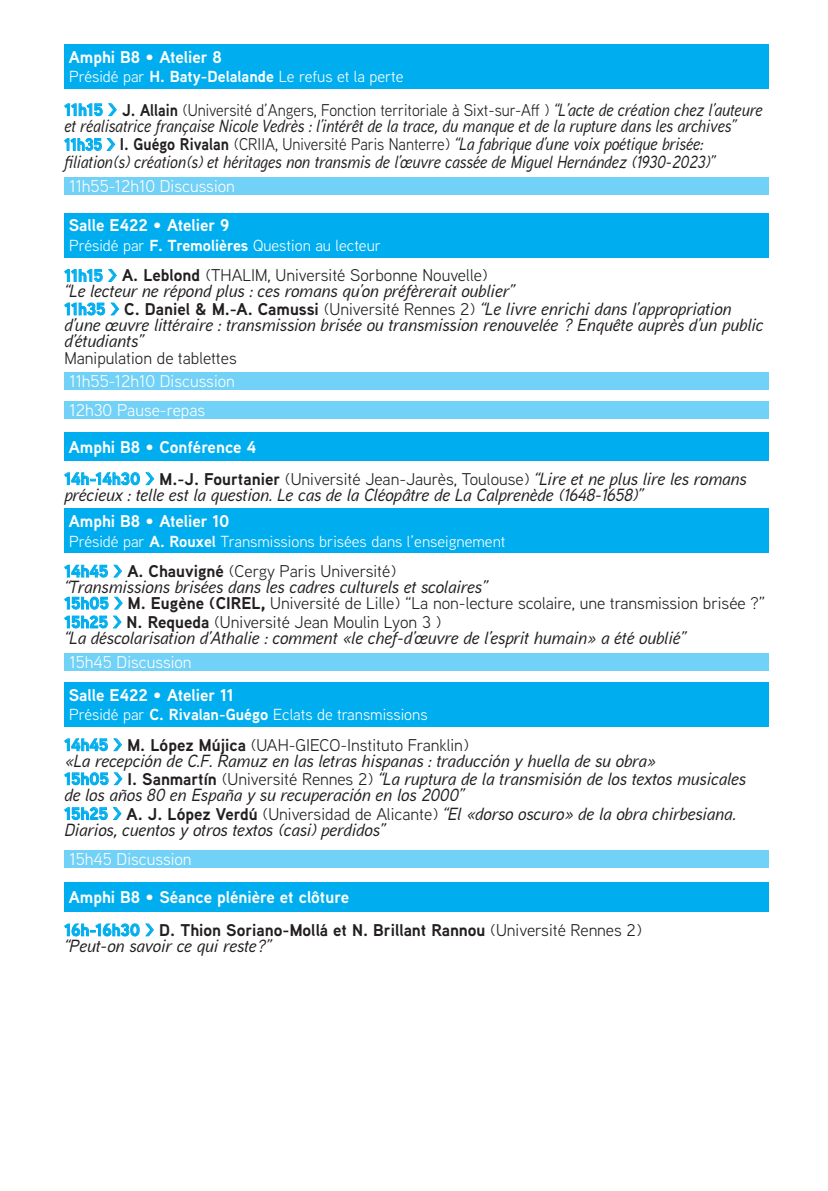
<style>
.page{position:relative;width:828px;height:1191px;background:#fff}
.page>*{position:absolute;margin:0;border:0;box-sizing:border-box;transform-origin:0 0}
.t1{font:italic 500 17.6px/16.4px "Aaux Next";color:#231f20}
.t2{font:italic 500 17.6px/18.4px "Aaux Next";color:#231f20;scale:.92 1}
.t3{font:17px/32px "Aaux Next";color:#231f20}
.t4{font:17px "Aaux Next";color:#231f20;scale:.92 1}
.t5{font:17px/29.4px "Aaux Next";color:#fff}
.t6{font:700 17px/32.6px "Aaux Next";color:#231f20}
.t7{font:700 17px "Aaux Next";color:#fff}
.t8{font:16px "Aaux Next";color:#fff}
.s1{font-weight:700}
.s2{font-weight:700;color:#00aeef}
.s3{font-weight:500;font-style:italic;font-size:17.6px}
.s4{font-weight:700;font-style:normal;font-size:17px;color:#00aeef}
.s5{font-weight:700;font-style:normal;font-size:17px}
.s6{font-weight:400;font-style:normal;font-size:17px}
.s7{font-weight:700;color:#fff}
.s8{color:#fff}
.s9{color:#00aeef}
.s10{font-weight:400}
</style>
<div class="page">
<div style="left:64px;top:44px;width:705px;height:45px;background:#00aeef"></div>
<div style="left:64px;top:177px;width:705px;height:18px;background:#72d1f6"></div>
<div style="left:64px;top:213px;width:705px;height:45px;background:#00aeef"></div>
<div style="left:64px;top:372px;width:705px;height:17px;background:#72d1f6"></div>
<div style="left:64px;top:401px;width:705px;height:18px;background:#72d1f6"></div>
<div style="left:64px;top:432px;width:705px;height:29px;background:#00aeef"></div>
<div style="left:64px;top:508px;width:705px;height:45px;background:#00aeef"></div>
<div style="left:64px;top:653px;width:705px;height:17px;background:#72d1f6"></div>
<div style="left:64px;top:682px;width:705px;height:45px;background:#00aeef"></div>
<div style="left:64px;top:849px;width:705px;height:18px;background:#72d1f6"></div>
<div style="left:64px;top:882px;width:705px;height:30px;background:#00aeef"></div>
<p class="t7" style="left:69px;top:45px;width:154px">Amphi B8 • Atelier 8</p>
<p class="t8" style="left:69px;top:66px;width:336px">Présidé par <span class="s1">H. Baty-Delalande</span> Le refus et la perte</p>
<p class="t4" style="left:64px;top:98px;width:760px"><span class="s2">11h15 &gt;</span> <span class="s1">J. Allain</span> (Université d’Angers, Fonction territoriale à Sixt-sur-Aff ) <span class="s3">“L’acte de création chez l’auteure</span></p>
<p class="t2" style="left:64px;top:116px;width:731px">et réalisatrice française Nicole Vedrès : l’intérêt de la trace, du manque et de la rupture dans les archives”<br><span class="s4">11h35 &gt;</span> <span class="s5">I. Guégo Rivalan</span> <span class="s6">(CRIIA, Université Paris Nanterre)</span> “La fabrique d’une voix poétique brisée: filiation(s) création(s) et héritages non transmis de l’œuvre cassée de Miguel Hernández (1930-2023)”</p>
<p class="t5" style="left:69px;top:171px;width:167px">11h55-12h10 Discussion</p>
<p class="t7" style="left:69px;top:213px;width:162px">Salle E422 • Atelier 9</p>
<p class="t8" style="left:69px;top:235px;width:313px">Présidé par <span class="s1">F. Tremolières</span> Question au lecteur</p>
<p class="t3" style="left:64px;top:259px;width:425px"><span class="s2">11h15 &gt;</span> <span class="s1">A. Leblond</span> (THALIM, Université Sorbonne Nouvelle)</p>
<p class="t1" style="left:64px;top:283px;width:700px">“Le lecteur ne répond plus : ces romans qu’on préfèrerait oublier”<br><span class="s4">11h35 &gt;</span> <span class="s5">C. Daniel &amp; M.-A. Camussi</span> <span class="s6">(Université Rennes 2)</span> “Le livre enrichi dans l’appropriation d’une œuvre littéraire : transmission brisée ou transmission renouvelée ? Enquête auprès d’un public d’étudiants”</p>
<p class="t3" style="left:64px;top:342px;width:174px">Manipulation de tablettes</p>
<p class="t5" style="left:69px;top:365px;width:167px">11h55-12h10 Discussion<br>12h30 Pause-repas</p>
<p class="t3" style="left:64px;top:430px;width:684px"><span class="s7">Amphi B8 • Conférence 4<br></span><span class="s2">14h-14h30 &gt;</span> <span class="s1">M.-J. Fourtanier</span> (Université Jean-Jaurès, Toulouse) <span class="s3">“Lire et ne plus lire les romans</span></p>
<p class="t1" style="left:64px;top:486px;width:580px">précieux : telle est la question. Le cas de la Cléopâtre de La Calprenède (1648-1658)”</p>
<p class="t7" style="left:69px;top:509px;width:162px">Amphi B8 • Atelier 10</p>
<p class="t5" style="left:69px;top:504px;width:77px">Discussion</p>
<p class="t8" style="left:69px;top:530px;width:438px">Présidé par <span class="s1">A. Rouxel</span> Transmissions brisées dans l’enseignement</p>
<p class="t3" style="left:64px;top:554px;width:333px"><span class="s2">14h45 &gt;</span> <span class="s1">A. Chauvigné</span> (Cergy Paris Université)</p>
<p class="t1" style="left:64px;top:578px;width:424px">“Transmissions brisées dans les cadres culturels et scolaires”</p>
<p class="t3" style="left:64px;top:593px;width:702px;line-height:18.8px"><span class="s2">15h05 &gt;</span> <span class="s1">M. Eugène (CIREL,</span> Université de Lille) “La non-lecture scolaire, une transmission brisée ?”<br><span class="s2">15h25 &gt;</span> <span class="s1">N. Requeda</span> (Université Jean Moulin Lyon 3 )</p>
<p class="t1" style="left:64px;top:629px;width:622px">“La déscolarisation d’Athalie : comment «le chef-d’œuvre de l’esprit humain» a été oublié”</p>
<p class="t5" style="left:69px;top:646px;width:124px">15h45 Discussion</p>
<p class="t7" style="left:69px;top:682px;width:166px">Salle E422 • Atelier 11</p>
<p class="t8" style="left:69px;top:704px;width:360px">Présidé par <span class="s1">C. Rivalan-Guégo</span> Eclats de transmissions</p>
<p class="t3" style="left:64px;top:728px;width:406px"><span class="s2">14h45 &gt;</span> <span class="s1">M. López Mújica</span> (UAH-GIECO-Instituto Franklin)</p>
<p class="t1" style="left:64px;top:751px;width:683px;line-height:18px">«La recepción de C.F. Ramuz en las letras hispanas : traducción y huella de su obra»<br><span class="s4">15h05 &gt;</span> <span class="s5">I. Sanmartín</span> <span class="s6">(Université Rennes 2)</span> “La ruptura de la transmisión de los textos musicales</p>
<p class="t1" style="left:64px;top:784px;width:673px;line-height:18.8px">de los años 80 en España y su recuperación en los 2000”<br><span class="s4">15h25 &gt;</span> <span class="s5">A. J. López Verdú</span> <span class="s6">(Universidad de Alicante)</span> “El «dorso oscuro» de la obra chirbesiana.</p>
<p class="t1" style="left:64px;top:820px;width:322px">Diarios, cuentos y otros textos (casi) perdidos”</p>
<p class="t5" style="left:69px;top:843px;width:124px">15h45 Discussion</p>
<p class="t6" style="left:64px;top:880px;width:579px"><span class="s8">Amphi B8 • Séance plénière et clôture<br></span><span class="s9">16h-16h30 &gt;</span> D. Thion Soriano-Mollá et N. Brillant Rannou <span class="s10">(Université Rennes 2)</span></p>
<p class="t1" style="left:64px;top:937px;width:208px">“Peut-on savoir ce qui reste?”</p>
</div>
